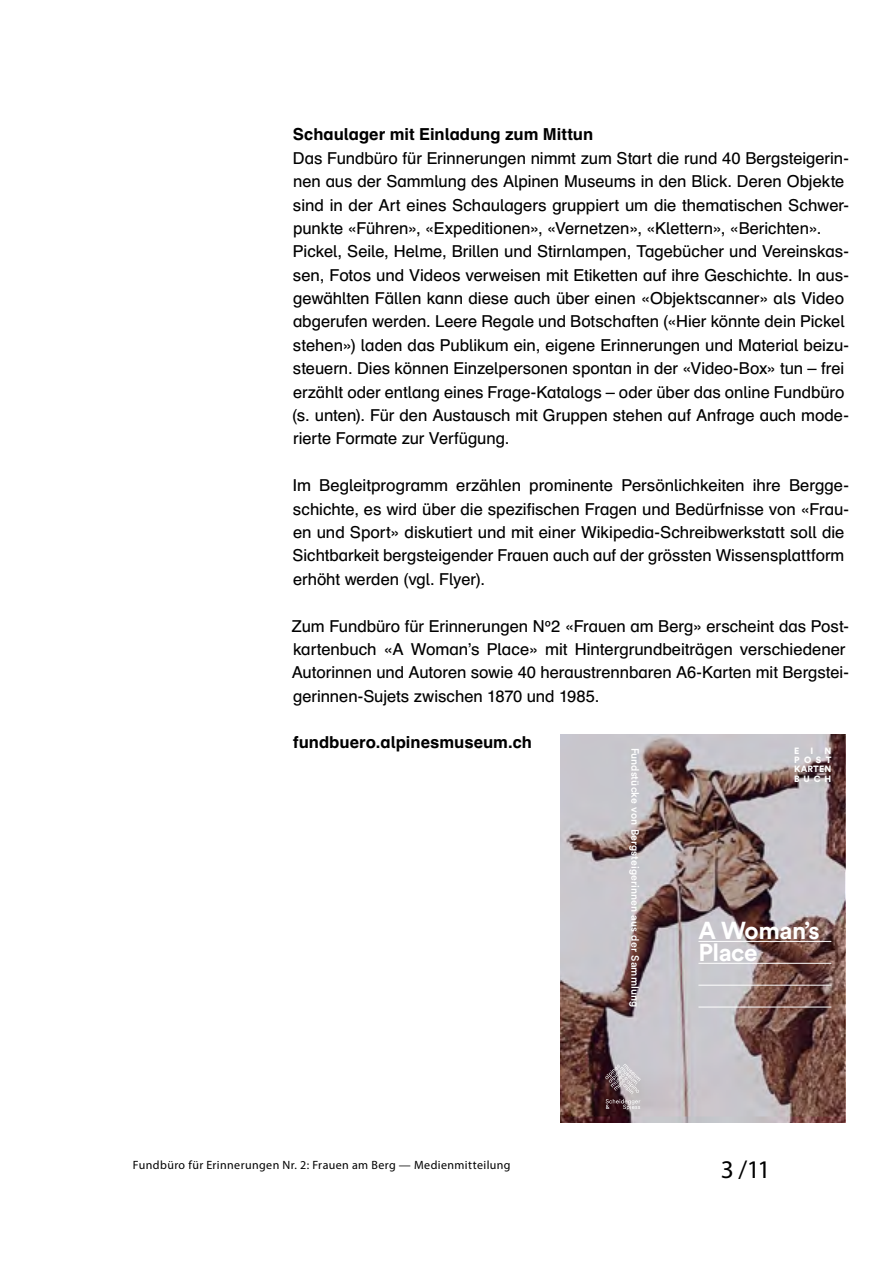
<style>
.page{position:relative;width:893px;height:1263px;background:#fff}
.page>*{position:absolute;margin:0;border:0;box-sizing:border-box;transform-origin:0 0}
.t1{font:25.5px "Myriad Pro";color:#000}
.t2{font:700 24.3px/21.9px "Circular Pro";letter-spacing:-.02em;color:#fff}
.t3{font:16.5px/23.4px "Schulbuch Nord Pro";letter-spacing:-.005em;color:#000}
.t4{font:700 16.5px "Schulbuch Nord Pro";color:#000}
.t5{font:12px "Myriad Pro";letter-spacing:.035em;color:#000}
.t6{font:500 10.5px "Circular Pro";letter-spacing:.005em;color:#fff}
.t7{font:900 9px/9px "Circular Pro";letter-spacing:.42em;color:#fff;text-align:justify}
</style>
<div class="page">
<img style="left:560px;top:734px;width:285px;height:389px">
<hr style="left:698px;top:941px;width:133px;height:1px;background:#fff">
<hr style="left:698px;top:963px;width:133px;height:1px;background:#fff">
<hr style="left:698px;top:985px;width:133px;height:1px;background:#fff">
<hr style="left:698px;top:1007px;width:133px;height:1px;background:#fff">
<svg style="left:605px;top:1064px;width:35px;height:46px;background:#94878b"></svg>
<p class="t4" style="left:293px;top:123px;width:302px">Schaulager mit Einladung zum Mittun</p>
<p class="t3" style="left:292px;top:146px;width:558px">Das Fundbüro für Erinnerungen nimmt zum Start die rund 40 Bergsteigerin&shy;nen aus der Sammlung des Alpinen Museums in den Blick. Deren Objekte sind in der Art eines Schaulagers gruppiert um die thematischen Schwer&shy;punkte «Führen», «Expeditionen», «Vernetzen», «Klettern», «Berichten».<br>Pickel, Seile, Helme, Brillen und Stirnlampen, Tagebücher und Vereinskas&shy;sen, Fotos und Videos verweisen mit Etiketten auf ihre Geschichte. In aus&shy;gewählten Fällen kann diese auch über einen «Objektscanner» als Video abgerufen werden. Leere Regale und Botschaften («Hier könnte dein Pickel stehen») laden das Publikum ein, eigene Erinnerungen und Material beizu&shy;steuern. Dies können Einzelpersonen spontan in der «Video-Box» tun – frei erzählt oder entlang eines Frage-Katalogs – oder über das online Fundbüro (s. unten). Für den Austausch mit Gruppen stehen auf Anfrage auch mode&shy;rierte Formate zur Verfügung.</p>
<p class="t3" style="left:293px;top:473px;width:558px">Im Begleitprogramm erzählen prominente Persönlichkeiten ihre Bergge&shy;schichte, es wird über die spezifischen Fragen und Bedürfnisse von «Frau&shy;en und Sport» diskutiert und mit einer Wikipedia-Schreibwerkstatt soll die Sichtbarkeit bergsteigender Frauen auch auf der grössten Wissensplattform erhöht werden (vgl. Flyer).</p>
<p class="t3" style="left:291px;top:614px;width:559px">Zum Fundbüro für Erinnerungen Nº2 «Frauen am Berg» erscheint das Post&shy;kartenbuch «A Woman’s Place» mit Hintergrundbeiträgen verschiedener Autorinnen und Autoren sowie 40 heraustrennbaren A6-Karten mit Bergstei&shy;gerinnen-Sujets zwischen 1870 und 1985.</p>
<p class="t4" style="left:293px;top:731px;width:240px">fundbuero.alpinesmuseum.ch</p>
<p class="t6" style="left:642px;top:747px;width:261px;rotate:90deg">Fundstücke von Bergsteigerinnen aus der Sammlung</p>
<p class="t7" style="left:794px;top:746px;width:39px">EIN POST KARTEN BUCH</p>
<h2 class="t2" style="left:698px;top:918px;width:123px">A Woman’s<br>Place</h2>
<p class="t5" style="left:133px;top:1158px;width:379px">Fundbüro für Erinnerungen Nr. 2: Frauen am Berg — Medienmitteilung</p>
<h1 class="t1" style="left:721px;top:1153px;width:51px">3 /11</h1>
</div>
